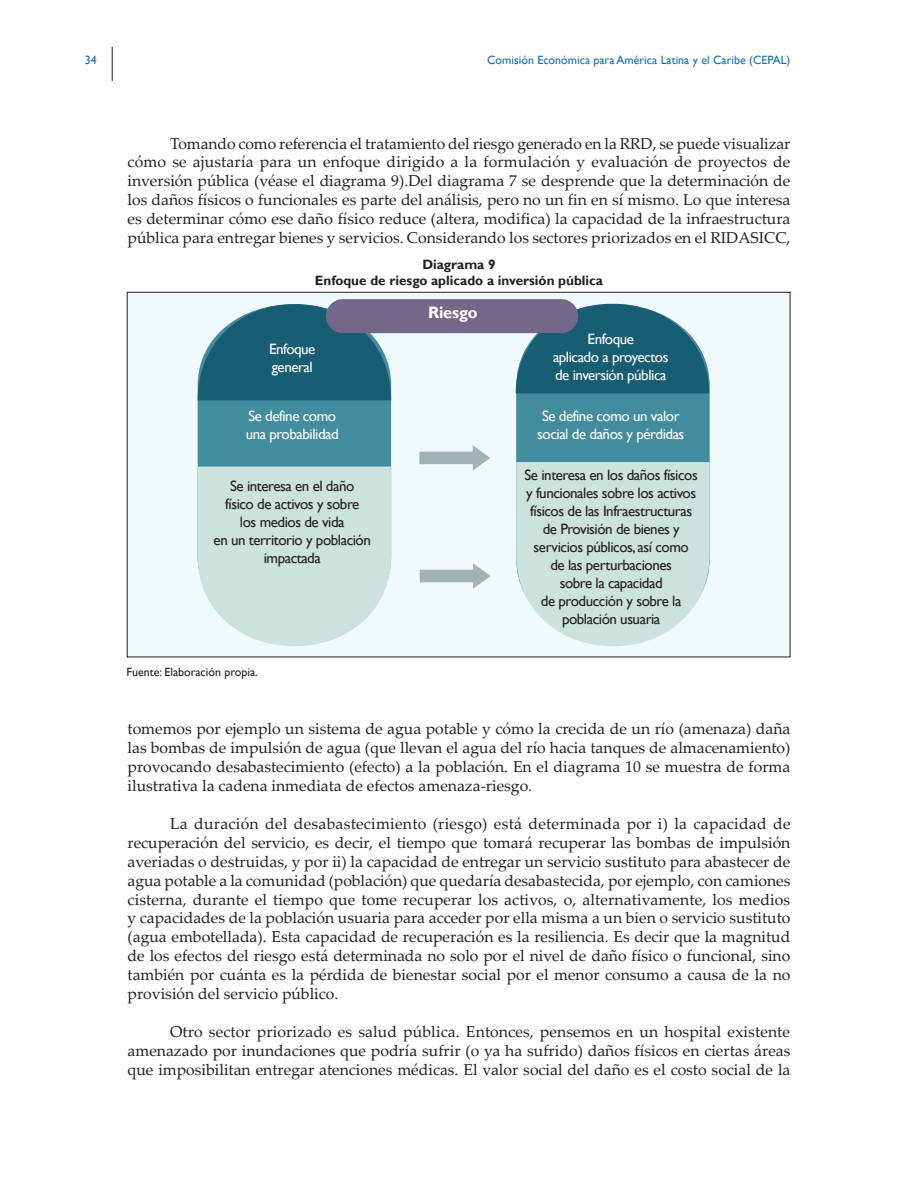
<style>
.page{position:relative;width:918px;height:1188px;background:#fff}
.page>*{position:absolute;margin:0;border:0;box-sizing:border-box;transform-origin:0 0}
.Diagrama_Blanca_11_pt{font:700 16.5px "Gill Sans";letter-spacing:-.01em;color:#fff}
.L_Parrafo_normal{font:15.75px/18.9px "Palatino Linotype";color:#231f20;text-align:justify}
.Texto_diagrama_Negro{font:15px/18px "Gill Sans";letter-spacing:-.03em;color:#231f20;text-align:center}
.Texto_diagrama_blanco{font:15px/18px "Gill Sans";letter-spacing:-.03em;color:#fff}
.L_C_y_G_-_Titulo_diagrama{font:700 13.5px/16.2px "Gill Sans";color:#231f20;text-align:center}
.t1{font:12px "Gill Sans";color:#1070b9}
.L_C_y_G_-_Fuente{font:12px "Gill Sans";color:#231f20}
</style>
<div class="page">
<hr style="left:112px;top:47px;width:1px;height:34px;background:#231f20">
<div style="left:127px;top:292px;width:663px;height:365px;background:#f0f9fb"></div>
<div style="left:198px;top:400px;width:193px;height:67px;background:#418c9d"></div>
<svg style="left:198px;top:304px;width:193px;height:96px;background:#317085"></svg>
<svg style="left:198px;top:467px;width:193px;height:179px;background:#cfe4df"></svg>
<div style="left:516px;top:377px;width:194px;height:85px;background:#418c9d"></div>
<svg style="left:516px;top:304px;width:193px;height:89px;background:#337185"></svg>
<svg style="left:516px;top:462px;width:194px;height:184px;background:#cfe4de"></svg>
<div style="left:326px;top:299px;width:252px;height:34px;background:#73678a;border-radius:17px"></div>
<svg style="left:419px;top:445px;width:71px;height:25px"></svg>
<svg style="left:420px;top:563px;width:71px;height:26px"></svg>
<p class="t1" style="left:85px;top:53px;width:14px">34</p>
<p class="t1" style="left:487px;top:53px;width:305px">Comisión Económica para América Latina y el Caribe (CEPAL)</p>
<p class="L_Parrafo_normal" style="left:128px;top:133px;width:664px;text-indent:43px">Tomando como referencia el tratamiento del riesgo generado en la RRD, se puede visualizar cómo se ajustaría para un enfoque dirigido a la formulación y evaluación de proyectos de inversión pública (véase el diagrama 9).Del diagrama 7 se desprende que la determinación de los daños físicos o funcionales es parte del análisis, pero no un fin en sí mismo. Lo que interesa es determinar cómo ese daño físico reduce (altera, modifica) la capacidad de la infraestructura pública para entregar bienes y servicios. Considerando los sectores priorizados en el RIDASICC,</p>
<p class="L_C_y_G_-_Titulo_diagrama" style="left:315px;top:257px;width:290px">Diagrama 9<br>Enfoque de riesgo aplicado a inversión pública</p>
<p class="Diagrama_Blanca_11_pt" style="left:428px;top:303px;width:51px">Riesgo</p>
<p class="Texto_diagrama_blanco" style="left:269px;top:340px;width:48px">Enfoque general</p>
<p class="Texto_diagrama_blanco" style="left:553px;top:331px;width:117px;text-align:center">Enfoque<br>aplicado a proyectos de inversión pública</p>
<p class="Texto_diagrama_blanco" style="left:246px;top:408px;width:95px">Se define como una probabilidad</p>
<p class="Texto_diagrama_blanco" style="left:537px;top:408px;width:149px;text-align:center">Se define como un valor social de daños y pérdidas</p>
<p class="Texto_diagrama_Negro" style="left:214px;top:477px;width:159px">Se interesa en el daño<br>físico de activos y sobre<br>los medios de vida<br>en un territorio y población impactada</p>
<p class="Texto_diagrama_Negro" style="left:525px;top:466px;width:175px">Se interesa en los daños físicos y funcionales sobre los activos físicos de las Infraestructuras de Provisión de bienes y servicios públicos, así como<br>de las perturbaciones<br>sobre la capacidad<br>de producción y sobre la población usuaria</p>
<p class="L_C_y_G_-_Fuente" style="left:127px;top:665px;width:133px">Fuente: Elaboración propia.</p>
<p class="L_Parrafo_normal" style="left:128px;top:719px;width:664px">tomemos por ejemplo un sistema de agua potable y cómo la crecida de un río (amenaza) daña las bombas de impulsión de agua (que llevan el agua del río hacia tanques de almacenamiento) provocando desabastecimiento (efecto) a la población. En el diagrama 10 se muestra de forma ilustrativa la cadena inmediata de efectos amenaza-riesgo.</p>
<p class="L_Parrafo_normal" style="left:128px;top:813px;width:665px;text-indent:43px">La duración del desabastecimiento (riesgo) está determinada por i) la capacidad de recuperación del servicio, es decir, el tiempo que tomará recuperar las bombas de impulsión averiadas o destruidas, y por ii) la capacidad de entregar un servicio sustituto para abastecer de agua potable a la comunidad (población) que quedaría desabastecida, por ejemplo, con camiones cisterna, durante el tiempo que tome recuperar los activos, o, alternativamente, los medios y capacidades de la población usuaria para acceder por ella misma a un bien o servicio sustituto (agua embotellada). Esta capacidad de recuperación es la resiliencia. Es decir que la magnitud de los efectos del riesgo está determinada no solo por el nivel de daño físico o funcional, sino también por cuánta es la pérdida de bienestar social por el menor consumo a causa de la no provisión del servicio público.</p>
<p class="L_Parrafo_normal" style="left:128px;top:1021px;width:664px;text-indent:43px">Otro sector priorizado es salud pública. Entonces, pensemos en un hospital existente amenazado por inundaciones que podría sufrir (o ya ha sufrido) daños físicos en ciertas áreas que imposibilitan entregar atenciones médicas. El valor social del daño es el costo social de la</p>
</div>
